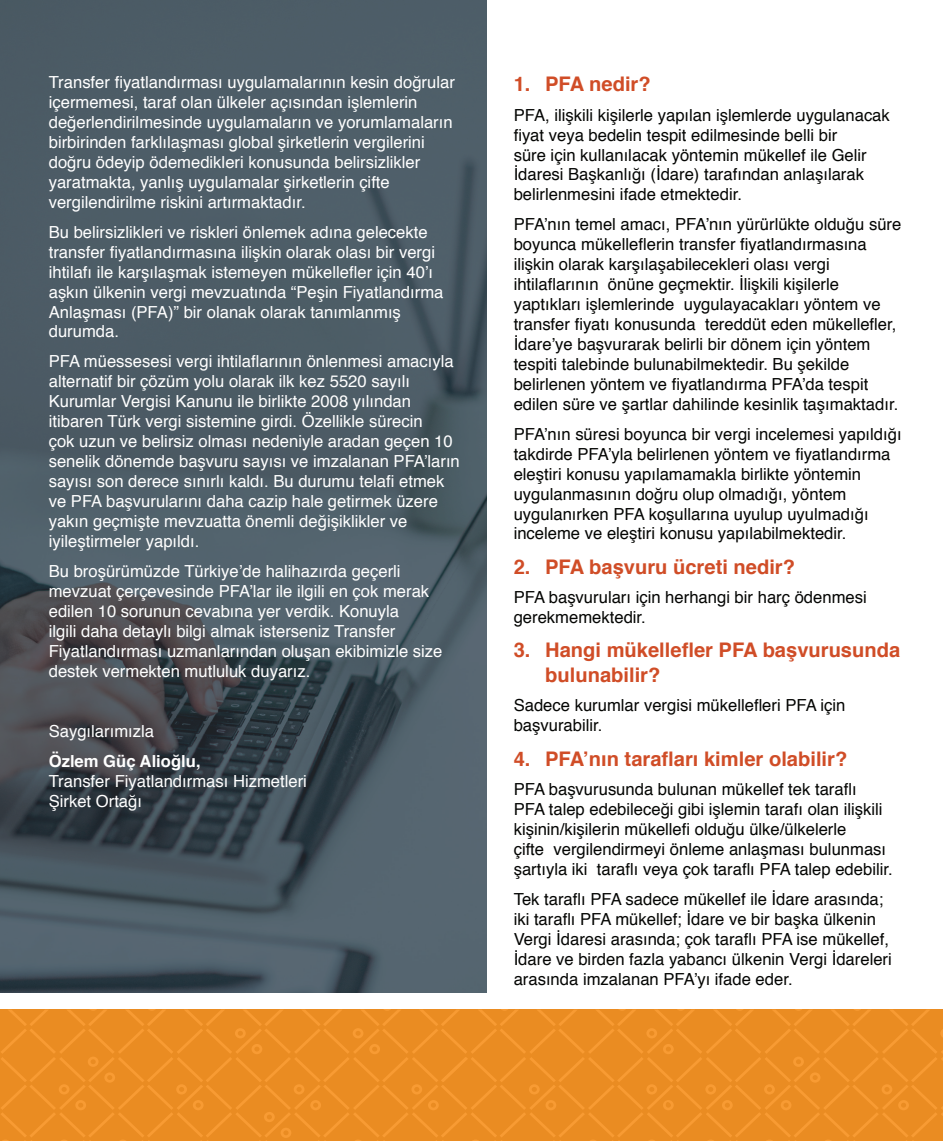
<style>
.page{position:relative;width:943px;height:1141px;background:#fff}
.page>*{position:absolute;margin:0;border:0;box-sizing:border-box;transform-origin:0 0}
.t1{font:700 20.12px/24.2px "Helvetica";color:#d04d27}
.t2{font:16.62px/19.9px "Helvetica";color:#040503}
.t3{font:16.62px/19.9px "Helvetica";color:#fff}
.t4{font:700 16.62px "Helvetica";color:#fff}
</style>
<div class="page">
<img style="left:0;top:0;width:486px;height:992px">
<svg style="left:0;top:1009px;width:943px;height:132px;background:#eb8d24"></svg>
<p class="t3" style="left:49px;top:73px;width:407px">Transfer fiyatlandırması uygulamalarının kesin doğrular içermemesi, taraf olan ülkeler açısından işlemlerin değerlendirilmesinde uygulamaların ve yorumlamaların birbirinden farklılaşması global şirketlerin vergilerini doğru ödeyip ödemedikleri konusunda belirsizlikler yaratmakta, yanlış uygulamalar şirketlerin çifte vergilendirilme riskini artırmaktadır.</p>
<p class="t3" style="left:49px;top:222px;width:396px">Bu belirsizlikleri ve riskleri önlemek adına gelecekte transfer fiyatlandırmasına ilişkin olarak olası bir vergi ihtilafı ile karşılaşmak istemeyen mükellefler için 40’ı aşkın ülkenin vergi mevzuatında “Peşin Fiyatlandırma Anlaşması (PFA)” bir olanak olarak tanımlanmış durumda.</p>
<p class="t3" style="left:49px;top:352px;width:412px">PFA müessesesi vergi ihtilaflarının önlenmesi amacıyla alternatif bir çözüm yolu olarak ilk kez 5520 sayılı Kurumlar Vergisi Kanunu ile birlikte 2008 yılından itibaren Türk vergi sistemine girdi. Özellikle sürecin<br>çok uzun ve belirsiz olması nedeniyle aradan geçen 10 senelik dönemde başvuru sayısı ve imzalanan PFA’ların sayısı son derece sınırlı kaldı. Bu durumu telafi etmek ve PFA başvurularını daha cazip hale getirmek üzere yakın geçmişte mevzuatta önemli değişiklikler ve iyileştirmeler yapıldı.</p>
<p class="t3" style="left:49px;top:561px;width:395px">Bu broşürümüzde Türkiye’de halihazırda geçerli mevzuat çerçevesinde PFA’lar ile ilgili en çok merak edilen 10 sorunun cevabına yer verdik. Konuyla<br>ilgili daha detaylı bilgi almak isterseniz Transfer Fiyatlandırması uzmanlarından oluşan ekibimizle size destek vermekten mutluluk duyarız.</p>
<p class="t3" style="left:49px;top:722px;width:107px">Saygılarımızla</p>
<p class="t4" style="left:49px;top:748px;width:153px">Özlem Güç Alioğlu,</p>
<p class="t3" style="left:49px;top:772px;width:260px">Transfer Fiyatlandırması Hizmetleri<br>Şirket Ortağı</p>
<p class="t1" style="left:513px;top:72px;width:139px">1. PFA nedir?</p>
<p class="t2" style="left:513px;top:105px;width:378px">PFA, ilişkili kişilerle yapılan işlemlerde uygulanacak fiyat veya bedelin tespit edilmesinde belli bir<br>süre için kullanılacak yöntemin mükellef ile Gelir İdaresi Başkanlığı (İdare) tarafından anlaşılarak belirlenmesini ifade etmektedir.</p>
<p class="t2" style="left:513px;top:215px;width:389px">PFA’nın temel amacı, PFA’nın yürürlükte olduğu süre boyunca mükelleflerin transfer fiyatlandırmasına ilişkin olarak karşılaşabilecekleri olası vergi ihtilaflarının önüne geçmektir. İlişkili kişilerle yaptıkları işlemlerinde uygulayacakları yöntem ve transfer fiyatı konusunda tereddüt eden mükellefler, İdare’ye başvurarak belirli bir dönem için yöntem tespiti talebinde bulunabilmektedir. Bu şekilde belirlenen yöntem ve fiyatlandırma PFA’da tespit edilen süre ve şartlar dahilinde kesinlik taşımaktadır.</p>
<p class="t2" style="left:513px;top:424px;width:389px">PFA’nın süresi boyunca bir vergi incelemesi yapıldığı takdirde PFA’yla belirlenen yöntem ve fiyatlandırma eleştiri konusu yapılamamakla birlikte yöntemin uygulanmasının doğru olup olmadığı, yöntem uygulanırken PFA koşullarına uyulup uyulmadığı inceleme ve eleştiri konusu yapılabilmektedir.</p>
<p class="t1" style="left:513px;top:555px;width:283px">2. PFA başvuru ücreti nedir?</p>
<p class="t2" style="left:513px;top:588px;width:354px">PFA başvuruları için herhangi bir harç ödenmesi gerekmemektedir.</p>
<p class="t1" style="left:545px;top:639px;width:356px;text-indent:-31px">3. Hangi mükellefler PFA başvurusunda bulunabilir?</p>
<p class="t2" style="left:513px;top:696px;width:333px">Sadece kurumlar vergisi mükellefleri PFA için başvurabilir.</p>
<p class="t1" style="left:513px;top:747px;width:335px">4. PFA’nın tarafları kimler olabilir?</p>
<p class="t2" style="left:513px;top:780px;width:380px">PFA başvurusunda bulunan mükellef tek taraflı<br>PFA talep edebileceği gibi işlemin tarafı olan ilişkili kişinin/kişilerin mükellefi olduğu ülke/ülkelerle<br>çifte vergilendirmeyi önleme anlaşması bulunması şartıyla iki taraflı veya çok taraflı PFA talep edebilir.</p>
<p class="t2" style="left:513px;top:890px;width:379px">Tek taraflı PFA sadece mükellef ile İdare arasında; iki taraflı PFA mükellef; İdare ve bir başka ülkenin Vergi İdaresi arasında; çok taraflı PFA ise mükellef, İdare ve birden fazla yabancı ülkenin Vergi İdareleri arasında imzalanan PFA’yı ifade eder.</p>
</div>
